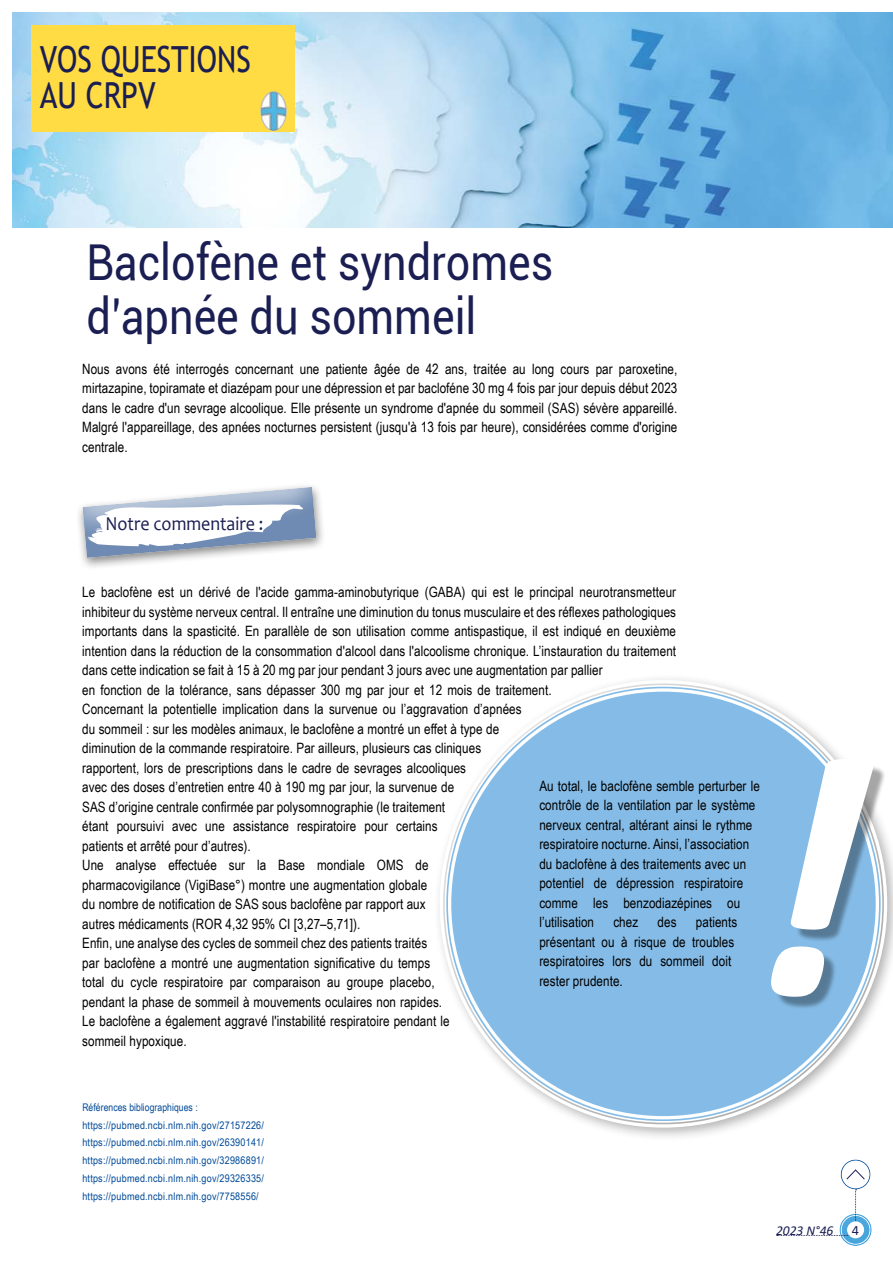
<style>
.page{position:relative;width:893px;height:1263px;background:#fff}
.page>*{position:absolute;margin:0;border:0;box-sizing:border-box;transform-origin:0 0}
.t1{font:49.5px/54px "Roboto";color:#1a1e52;scale:.87 1}
.t2{font:36px/36px "Trebuchet MS";color:#1a1e52;scale:.83 1}
.t3{font:19.8px "Candara";color:#1a1e52;scale:.91 1}
.t4{font:14.25px/19.5px "Arial Narrow";letter-spacing:.005em;color:#000}
.t5{font:14.25px "Calibri";color:#1a1e52}
.t6{font:italic 13.5px "Calibri";color:#1a1e52}
.t7{font:10.5px/17.7px "Arial Narrow";letter-spacing:.02em;color:#004a98}
</style>
<div class="page">
<img style="left:13px;top:13px;width:880px;height:214px">
<div style="left:433px;top:673px;width:460px;height:469px;background:#000;opacity:.35"></div>
<div style="left:445px;top:686px;width:436px;height:436px;background:#85bce7;border-radius:50%"></div>
<div style="left:776px;top:764px;width:110px;height:246px;background:#000;opacity:.35"></div>
<svg style="left:771px;top:759px;width:102px;height:238px"></svg>
<div style="left:826px;top:1204px;width:56px;height:42px;background:#fff;opacity:.75"></div>
<div style="left:867px;top:1239px;width:15px;height:7px;background:#fff"></div>
<svg style="left:855px;top:1190px;width:2px;height:31px"></svg>
<svg style="left:846px;top:1169px;width:19px;height:11px"></svg>
<svg style="left:777px;top:1235px;width:72px;height:1px"></svg>
<div style="left:847px;top:1221px;width:17px;height:17px;background:#fff;border-radius:50%"></div>
<div style="left:31px;top:26px;width:264px;height:106px;background:#ffdb44"></div>
<div style="left:75px;top:483px;width:251px;height:88px;background:#000;opacity:.46"></div>
<svg style="left:75px;top:483px;width:251px;height:77px"></svg>
<img style="left:260px;top:91px;width:27px;height:40px">
<h2 class="t2" style="left:40px;top:41px;width:256px">VOS QUESTIONS<br>AU CRPV</h2>
<h1 class="t1" style="left:86px;top:234px;width:538px">Baclofène et syndromes d’apnée du sommeil</h1>
<p class="t4" style="left:82px;top:358px;width:597px;text-align:justify">Nous avons été interrogés concernant une patiente âgée de 42 ans, traitée au long cours par paroxetine, mirtazapine, topiramate et diazépam pour une dépression et par bacloféne 30 mg 4 fois par jour depuis début 2023 dans le cadre d'un sevrage alcoolique. Elle présente un syndrome d'apnée du sommeil (SAS) sévère appareillé.<br>Malgré l'appareillage, des apnées nocturnes persistent (jusqu'à 13 fois par heure), considérées comme d'origine centrale.</p>
<h3 class="t3" style="left:105px;top:511px;width:175px">Notre commentaire :</h3>
<p class="t4" style="left:82px;top:582px;width:595px">Le baclofène est un dérivé de l'acide gamma-aminobutyrique (GABA) qui est le principal neurotransmetteur inhibiteur du système nerveux central. Il entraîne une diminution du tonus musculaire et des réflexes pathologiques importants dans la spasticité. En parallèle de son utilisation comme antispastique, il est indiqué en deuxième intention dans la réduction de la consommation d'alcool dans l'alcoolisme chronique. L’instauration du traitement dans cette indication se fait à 15 à 20 mg par jour pendant 3 jours avec une augmentation par pallier<br>en fonction de la tolérance, sans dépasser 300 mg par jour et 12 mois de traitement.<br>Concernant la potentielle implication dans la survenue ou l’aggravation d’apnées<br>du sommeil : sur les modèles animaux, le baclofène a montré un effet à type de<br>diminution de la commande respiratoire. Par ailleurs, plusieurs cas cliniques<br>rapportent, lors de prescriptions dans le cadre de sevrages alcooliques<br>avec des doses d’entretien entre 40 à 190 mg par jour, la survenue de<br>SAS d’origine centrale confirmée par polysomnographie (le traitement<br>étant poursuivi avec une assistance respiratoire pour certains<br>patients et arrêté pour d’autres).<br>Une analyse effectuée sur la Base mondiale OMS de<br>pharmacovigilance (VigiBase°) montre une augmentation globale<br>du nombre de notification de SAS sous baclofène par rapport aux<br>autres médicaments (ROR 4,32 95% CI [3,27–5,71]).<br>Enfin, une analyse des cycles de sommeil chez des patients traités<br>par baclofène a montré une augmentation significative du temps<br>total du cycle respiratoire par comparaison au groupe placebo,<br>pendant la phase de sommeil à mouvements oculaires non rapides.<br>Le baclofène a également aggravé l'instabilité respiratoire pendant le<br>sommeil hypoxique.</p>
<p class="t4" style="left:539px;top:775px;width:222px">Au total, le baclofène semble perturber le contrôle de la ventilation par le système nerveux central, altérant ainsi le rythme respiratoire nocturne. Ainsi, l’association du baclofène à des traitements avec un potentiel de dépression respiratoire comme les benzodiazépines ou l’utilisation</p>
<p class="t4" style="left:539px;top:912px;width:199px;text-indent:157px">patients présentant ou à risque de troubles respiratoires lors du sommeil doit rester prudente.</p>
<p class="t4" style="left:613px;top:912px;width:26px">chez</p>
<p class="t4" style="left:658px;top:912px;width:20px">des</p>
<p class="t7" style="left:82px;top:1098px;width:183px">Références bibliographiques : https://pubmed.ncbi.nlm.nih.gov/27157226/ https://pubmed.ncbi.nlm.nih.gov/26390141/ https://pubmed.ncbi.nlm.nih.gov/32986891/ https://pubmed.ncbi.nlm.nih.gov/29326335/ https://pubmed.ncbi.nlm.nih.gov/7758556/</p>
<p class="t6" style="left:776px;top:1221px;width:59px">2023 N°46</p>
<p class="t5" style="left:852px;top:1220px;width:9px">4</p>
</div>
